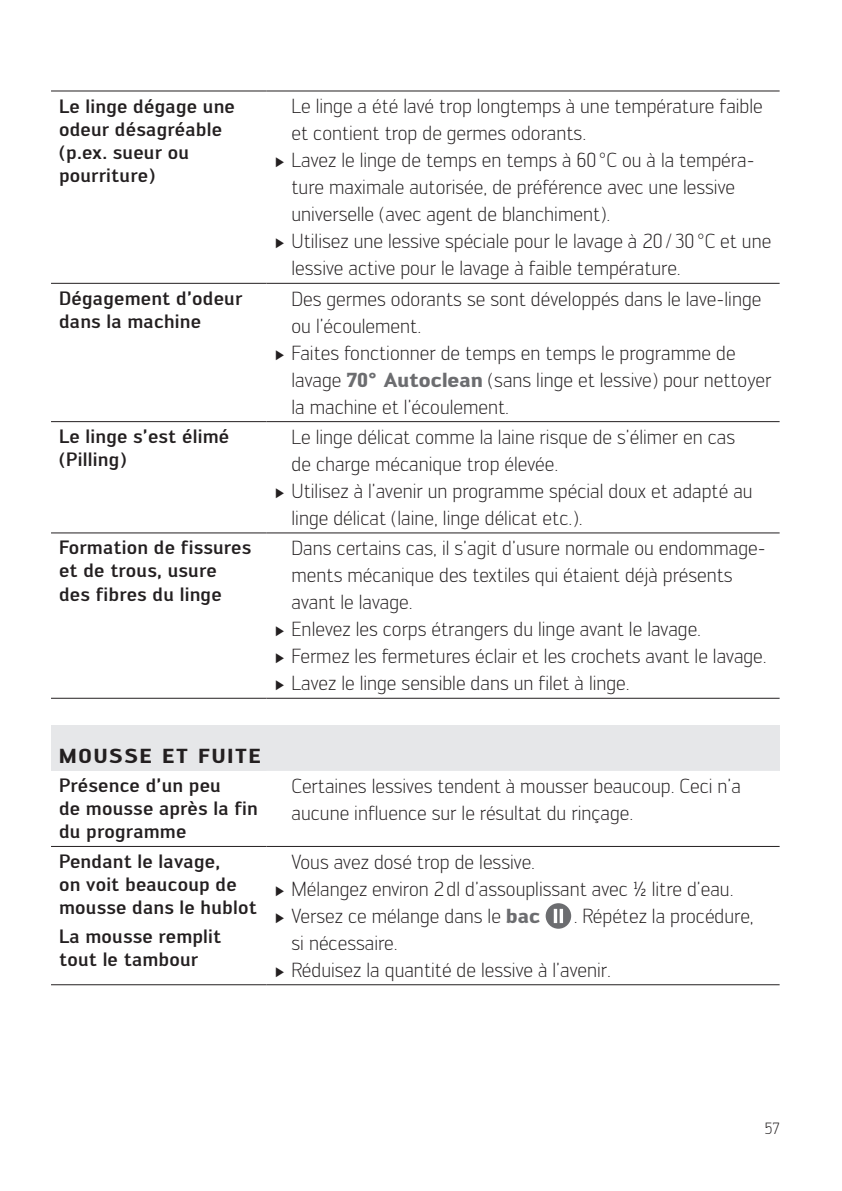
<style>
.page{position:relative;width:842px;height:1191px;background:#fff}
.page>*{position:absolute;margin:0;border:0;box-sizing:border-box;transform-origin:0 0}
.t1{font:300 20px/27px "Engel";color:#231f20}
.t2{font:700 20px "Engel";color:#231f20}
.t3{font:500 19px/23px "Engel";letter-spacing:.01em;color:#231f20}
.t4{font:300 16px "Engel";color:#231f20}
.s1{font-family:"Century";font-weight:400;font-size:14px}
.s2{font-weight:700;color:#6c6d70}
</style>
<div class="page">
<hr style="left:51px;top:91px;width:215px;height:1px;background:#231f20">
<hr style="left:266px;top:91px;width:514px;height:1px;background:#231f20">
<hr style="left:51px;top:283px;width:215px;height:1px;background:#231f20">
<hr style="left:266px;top:283px;width:514px;height:1px;background:#231f20">
<hr style="left:51px;top:421px;width:215px;height:1px;background:#231f20">
<hr style="left:266px;top:421px;width:514px;height:1px;background:#231f20">
<hr style="left:51px;top:532px;width:215px;height:1px;background:#231f20">
<hr style="left:266px;top:532px;width:514px;height:1px;background:#231f20">
<hr style="left:51px;top:698px;width:215px;height:1px;background:#231f20">
<hr style="left:266px;top:698px;width:514px;height:1px;background:#231f20">
<div style="left:51px;top:725px;width:729px;height:46px;background:#e6e7e9"></div>
<svg style="left:266px;top:845px;width:513px;height:84px"></svg>
<hr style="left:51px;top:846px;width:215px;height:1px;background:#231f20">
<hr style="left:266px;top:846px;width:514px;height:1px;background:#231f20">
<hr style="left:51px;top:984px;width:215px;height:1px;background:#231f20">
<hr style="left:266px;top:984px;width:514px;height:1px;background:#231f20">
<svg style="left:546px;top:903px;width:25px;height:25px"></svg>
<hr style="left:554px;top:909px;width:3px;height:14px;background:#fff">
<hr style="left:560px;top:909px;width:3px;height:14px;background:#fff">
<p class="t3" style="left:59px;top:94px;width:177px">Le linge dégage une odeur désagréable (p.ex. sueur ou pourriture)</p>
<p class="t1" style="left:291px;top:93px;width:473px">Le linge a été lavé trop longtemps à une température faible</p>
<p class="t1" style="left:291px;top:120px;width:296px">et contient trop de germes odorants.</p>
<p class="t1" style="left:274px;top:147px;width:482px"><span class="s1">►</span> Lavez le linge de temps en temps à 60 °C ou à la tempéra-</p>
<p class="t1" style="left:291px;top:174px;width:445px">ture maximale autorisée, de préférence avec une lessive</p>
<p class="t1" style="left:291px;top:201px;width:320px">universelle (avec agent de blanchiment).</p>
<p class="t1" style="left:274px;top:228px;width:498px"><span class="s1">►</span> Utilisez une lessive spéciale pour le lavage à 20 / 30 °C et une</p>
<p class="t1" style="left:291px;top:255px;width:391px">lessive active pour le lavage à faible température.</p>
<p class="t3" style="left:59px;top:287px;width:185px">Dégagement d’odeur dans la machine</p>
<p class="t1" style="left:291px;top:285px;width:471px">Des germes odorants se sont développés dans le lave-linge</p>
<p class="t1" style="left:291px;top:312px;width:131px">ou l’écoulement.</p>
<p class="t1" style="left:274px;top:339px;width:463px"><span class="s1">►</span> Faites fonctionner de temps en temps le pro gramme de</p>
<p class="t1" style="left:291px;top:366px;width:481px">lavage <span class="s2">70° Autoclean</span> (sans linge et lessive) pour nettoyer</p>
<p class="t1" style="left:291px;top:393px;width:219px">la machine et l’écoulement.</p>
<p class="t3" style="left:59px;top:425px;width:172px">Le linge s’est élimé (Pilling)</p>
<p class="t1" style="left:291px;top:423px;width:445px">Le linge délicat comme la laine risque de s’élimer en cas</p>
<p class="t1" style="left:291px;top:450px;width:268px">de charge mécanique trop élevée.</p>
<p class="t1" style="left:274px;top:477px;width:480px"><span class="s1">►</span> Utilisez à l’avenir un programme spécial doux et adapté au</p>
<p class="t1" style="left:291px;top:504px;width:293px">linge délicat (laine, linge délicat etc.).</p>
<p class="t3" style="left:59px;top:536px;width:194px">Formation de fissures et de trous, usure des fibres du linge</p>
<p class="t1" style="left:291px;top:535px;width:476px">Dans certains cas, il s’agit d’usure normale ou endommage-</p>
<p class="t1" style="left:291px;top:562px;width:443px">ments mécanique des textiles qui étaient déjà présents</p>
<p class="t1" style="left:291px;top:589px;width:123px">avant le lavage.</p>
<p class="t1" style="left:274px;top:616px;width:428px"><span class="s1">►</span> Enlevez les corps étrangers du linge avant le lavage.</p>
<p class="t1" style="left:274px;top:643px;width:494px"><span class="s1">►</span> Fermez les fermetures éclair et les crochets avant le lavage.</p>
<p class="t1" style="left:274px;top:670px;width:357px"><span class="s1">►</span> Lavez le linge sensible dans un filet à linge.</p>
<p class="t2" style="left:59px;top:743px;width:203px">MOUSSE ET FUITE</p>
<p class="t3" style="left:59px;top:774px;width:200px">Présence d’un peu<br>de mousse après la fin du programme</p>
<p class="t1" style="left:291px;top:772px;width:451px">Certaines lessives tendent à mousser beaucoup. Ceci n’a aucune influence sur le résultat du rinçage.</p>
<p class="t3" style="left:59px;top:849px;width:199px">Pendant le lavage,<br>on voit beaucoup de mousse dans le hublot</p>
<p class="t3" style="left:59px;top:924px;width:164px">La mousse remplit tout le tambour</p>
<p class="t1" style="left:274px;top:848px;width:461px;text-indent:17px">Vous avez dosé trop de lessive.<br><span class="s1">►</span> Mélangez environ 2 dl d’assouplissant avec ½ litre d’eau. <span class="s1">►</span> Versez ce mélange dans le <span class="s2">bac</span></p>
<p class="t1" style="left:574px;top:902px;width:182px">. Répétez la procédure,</p>
<p class="t1" style="left:274px;top:929px;width:338px;text-indent:17px">si nécessaire.<br><span class="s1">►</span> Réduisez la quantité de lessive à l’avenir.</p>
<p class="t4" style="left:764px;top:1119px;width:17px">57</p>
</div>
